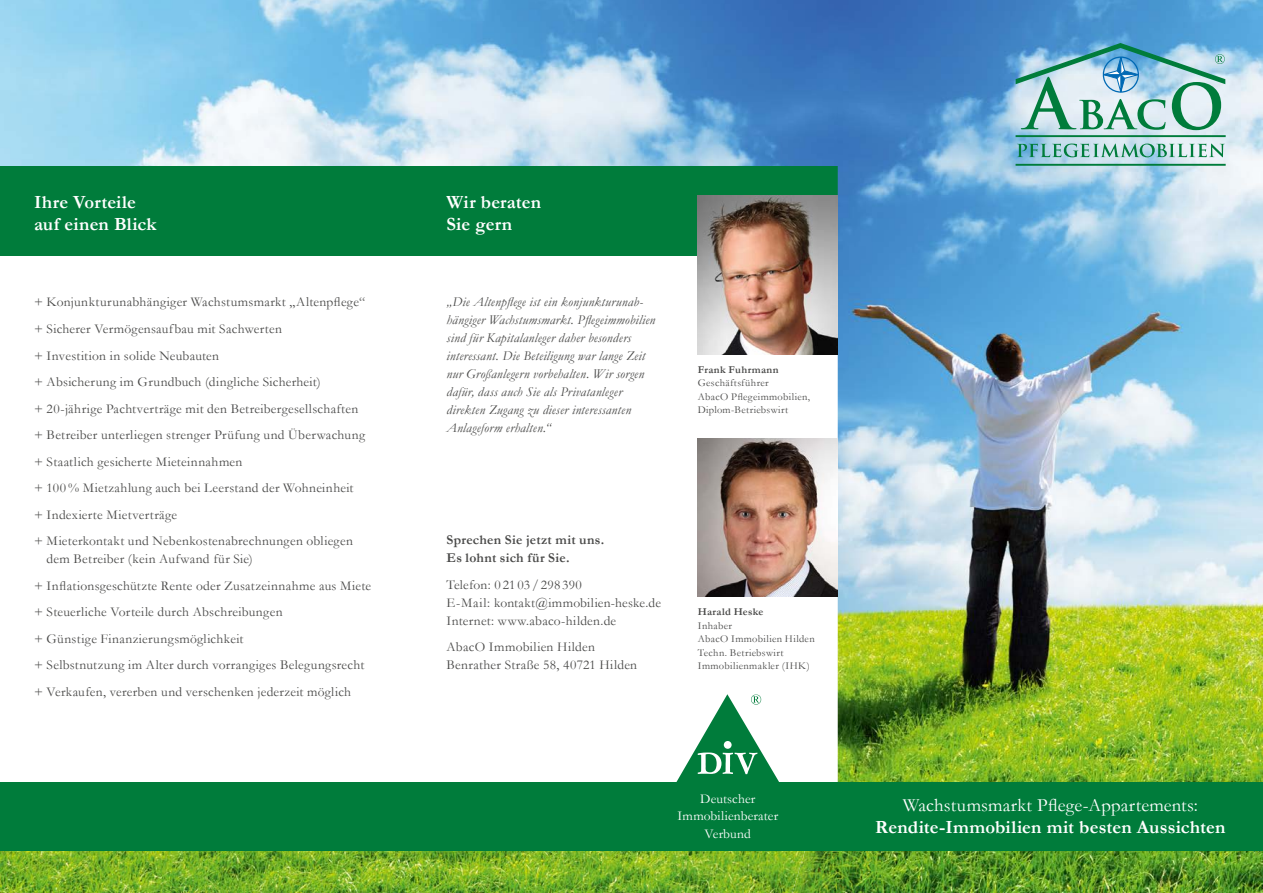
<style>
.page{position:relative;width:1263px;height:893px;background:#fff}
.page>*{position:absolute;margin:0;border:0;box-sizing:border-box;transform-origin:0 0}
.t1{font:700 18.75px/21.8px "Garamond";letter-spacing:.01em;color:#fff}
.t2{font:18.75px "Garamond";letter-spacing:.01em;color:#fff}
.t3{font:13.5px/26.5px "Garamond";letter-spacing:.025em;color:#494948}
.t4{font:italic 13.5px/18px "Garamond";letter-spacing:.02em;color:#494948}
.t5{font:700 13.5px/18px "Garamond";letter-spacing:.02em;color:#494948}
.t6{font:13.5px/17.4px "Garamond";letter-spacing:.01em;color:#fff;text-align:center}
.t7{font:10.5px/13.5px "Garamond";letter-spacing:.03em;color:#494948}
.t8{font:700 10.5px "Garamond";letter-spacing:.03em;color:#494948}
</style>
<div class="page">
<img style="left:0;top:850px;width:792px;height:43px">
<div style="left:0;top:166px;width:838px;height:90px;background:#007c3b"></div>
<img style="left:838px;top:0;width:425px;height:893px">
<hr style="left:1015px;top:135px;width:211px;height:2px;background:#007c3b">
<hr style="left:1015px;top:164px;width:211px;height:2px;background:#007c3b">
<svg style="left:1015px;top:43px;width:210px;height:87px;background:#93c4c9"></svg>
<svg style="left:1017px;top:144px;width:208px;height:13px;background:#8ac0b8"></svg>
<img style="left:0;top:0;width:838px;height:166px">
<img style="left:698px;top:438px;width:140px;height:158px">
<img style="left:698px;top:196px;width:140px;height:158px">
<img style="left:838px;top:850px;width:42px;height:43px">
<img style="left:792px;top:850px;width:46px;height:43px">
<div style="left:0;top:782px;width:1263px;height:68px;background:#007c3b"></div>
<svg style="left:676px;top:694px;width:103px;height:88px"></svg>
<h1 class="t1" style="left:34px;top:191px;width:124px">Ihre Vorteile auf einen Blick</h1>
<h1 class="t1" style="left:446px;top:191px;width:96px">Wir beraten<br>Sie gern</h1>
<p class="t3" style="left:34px;top:289px;width:333px">+ Konjunkturunabhängiger Wachstumsmarkt „Altenpflege“ + Sicherer Vermögensaufbau mit Sachwerten<br>+ Investition in solide Neubauten<br>+ Absicherung im Grundbuch (dingliche Sicherheit)<br>+ 20-jährige Pachtverträge mit den Betreibergesellschaften + Betreiber unterliegen strenger Prüfung und Überwachung + Staatlich gesicherte Mieteinnahmen<br>+ 100 % Mietzahlung auch bei Leerstand der Wohneinheit + Indexierte Mietverträge<br>+ Mieterkontakt und Nebenkostenabrechnungen obliegen</p>
<p class="t3" style="left:34px;top:545px;width:339px;text-indent:13px">dem Betreiber (kein Aufwand für Sie)<br>+ Inflationsgeschützte Rente oder Zusatzeinnahme aus Miete + Steuerliche Vorteile durch Abschreibungen<br>+ Günstige Finanzierungsmöglichkeit<br>+ Selbstnutzung im Alter durch vorrangiges Belegungsrecht + Verkaufen, vererben und verschenken jederzeit möglich</p>
<p class="t4" style="left:446px;top:293px;width:210px">„Die Altenpflege ist ein konjunkturunab&shy;hängiger Wachstumsmarkt. Pflegeimmobilien sind für Kapitalanleger daher besonders interessant. Die Beteiligung war lange Zeit nur Großanlegern vorbehalten. Wir sorgen dafür, dass auch Sie als Privatanleger direkten Zugang zu dieser interessanten Anlageform erhalten.“</p>
<p class="t5" style="left:446px;top:531px;width:159px">Sprechen Sie jetzt mit uns.<br>Es lohnt sich für Sie.</p>
<p class="t3" style="left:446px;top:575px;width:216px;line-height:18px">Telefon: 0 21 03 / 298 390<br>E-Mail: kontakt@immobilien-heske.de<br>Internet: www.abaco-hilden.de</p>
<p class="t3" style="left:446px;top:638px;width:192px;line-height:18px">AbacO Immobilien Hilden<br>Benrather Straße 58, 40721 Hilden</p>
<p class="t8" style="left:698px;top:363px;width:82px">Frank Fuhrmann</p>
<p class="t7" style="left:698px;top:376px;width:114px">Geschäftsführer<br>AbacO Pflegeimmobilien,<br>Diplom-Betriebswirt</p>
<p class="t8" style="left:698px;top:606px;width:67px">Harald Heske</p>
<p class="t7" style="left:698px;top:618px;width:118px">Inhaber<br>AbacO Immobilien Hilden<br>Techn. Betriebswirt<br>Immobilienmakler (IHK)</p>
<p class="t6" style="left:677px;top:790px;width:102px">Deutscher<br>Immobilienberater<br>Verbund</p>
<h1 class="t2" style="left:903px;top:794px;width:297px">Wachstumsmarkt Pflege-Appartements:</h1>
<h1 class="t1" style="left:875px;top:815px;width:352px">Rendite-Immobilien mit besten Aussichten</h1>
</div>
